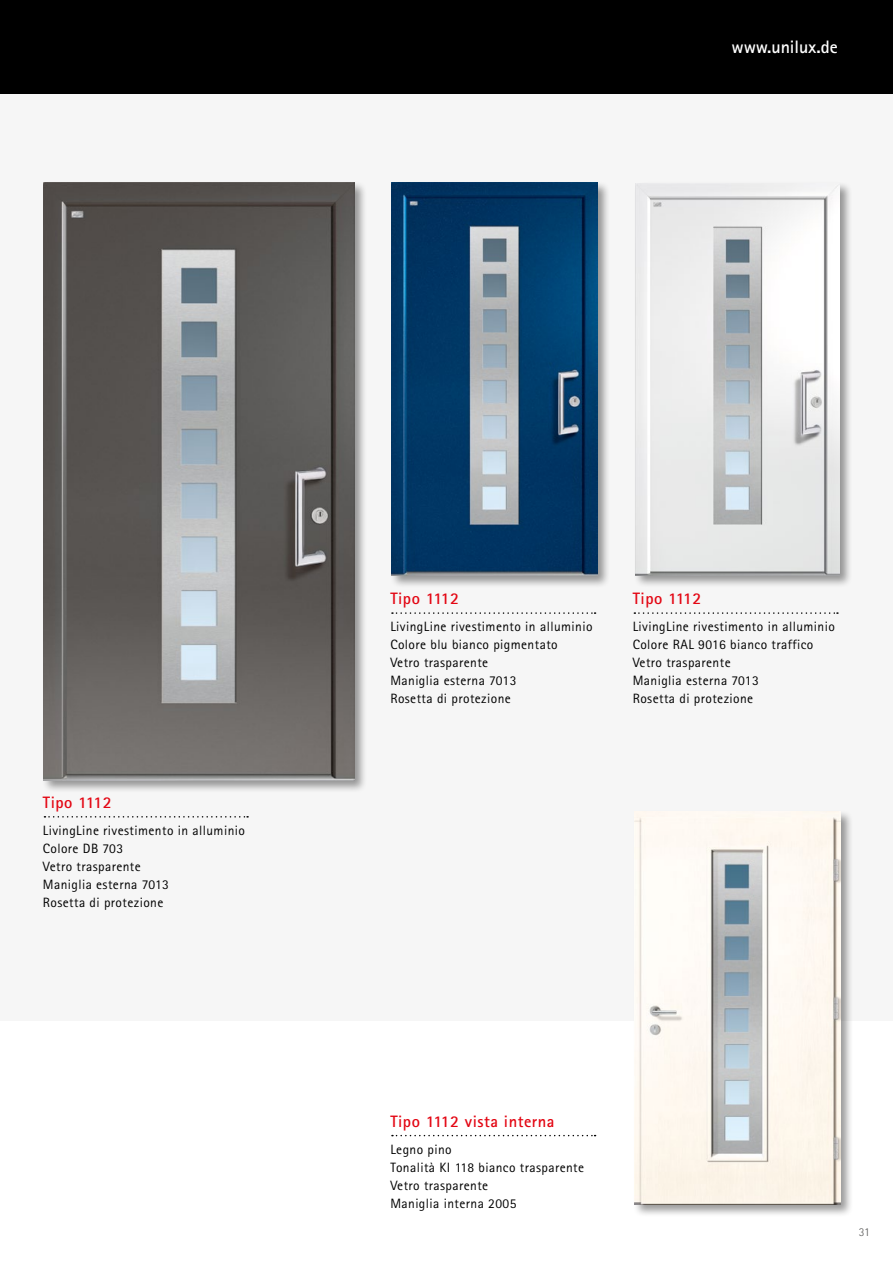
<style>
.page{position:relative;width:893px;height:1263px;background:#fff}
.page>*{position:absolute;margin:0;border:0;box-sizing:border-box;transform-origin:0 0}
.t1{font:700 18px "AT Rotis Sans Serif";letter-spacing:-.005em;color:#fff}
.t2{font:700 16.5px "AT Rotis Sans Serif";letter-spacing:.03em;color:#e30613}
.t3{font:13.5px/18px "AT Rotis Sans Serif";letter-spacing:.03em;color:#000}
.t4{font:300 12px "AT Rotis Sans Serif";color:#575756}
</style>
<div class="page">
<div style="left:0;top:0;width:893px;height:1020px;background:#f6f6f6"></div>
<svg style="left:634px;top:612px;width:204px;height:2px"></svg>
<svg style="left:392px;top:612px;width:204px;height:2px"></svg>
<svg style="left:44px;top:816px;width:204px;height:1px"></svg>
<div style="left:633px;top:809px;width:221px;height:408px;background:#000;opacity:.4"></div>
<img style="left:635px;top:811px;width:206px;height:393px">
<div style="left:634px;top:181px;width:219px;height:407px;background:#000;opacity:.4"></div>
<img style="left:636px;top:183px;width:204px;height:392px">
<div style="left:390px;top:181px;width:220px;height:407px;background:#000;opacity:.4"></div>
<img style="left:392px;top:183px;width:205px;height:393px">
<div style="left:42px;top:181px;width:325px;height:612px;background:#000;opacity:.4"></div>
<img style="left:44px;top:183px;width:310px;height:597px">
<svg style="left:392px;top:1135px;width:204px;height:1px"></svg>
<div style="left:0;top:0;width:893px;height:94px;background:#000"></div>
<h1 class="t1" style="left:731px;top:35px;width:108px">www.unilux.de</h1>
<p class="t2" style="left:43px;top:792px;width:70px">Tipo 1112</p>
<p class="t3" style="left:43px;top:821px;width:204px">LivingLine rivestimento in alluminio<br>Colore DB 703<br>Vetro trasparente<br>Maniglia esterna 7013<br>Rosetta di protezione</p>
<p class="t2" style="left:390px;top:588px;width:70px">Tipo 1112</p>
<p class="t3" style="left:390px;top:617px;width:204px">LivingLine rivestimento in alluminio<br>Colore blu bianco pigmentato<br>Vetro trasparente<br>Maniglia esterna 7013<br>Rosetta di protezione</p>
<p class="t2" style="left:633px;top:588px;width:70px">Tipo 1112</p>
<p class="t3" style="left:633px;top:617px;width:204px">LivingLine rivestimento in alluminio<br>Colore RAL 9016 bianco traffico<br>Vetro trasparente<br>Maniglia esterna 7013<br>Rosetta di protezione</p>
<p class="t2" style="left:390px;top:1111px;width:166px">Tipo 1112 vista interna</p>
<p class="t3" style="left:390px;top:1140px;width:195px">Legno pino<br>Tonalità KI 118 bianco trasparente<br>Vetro trasparente<br>Maniglia interna 2005</p>
<p class="t4" style="left:859px;top:1225px;width:13px">31</p>
</div>
